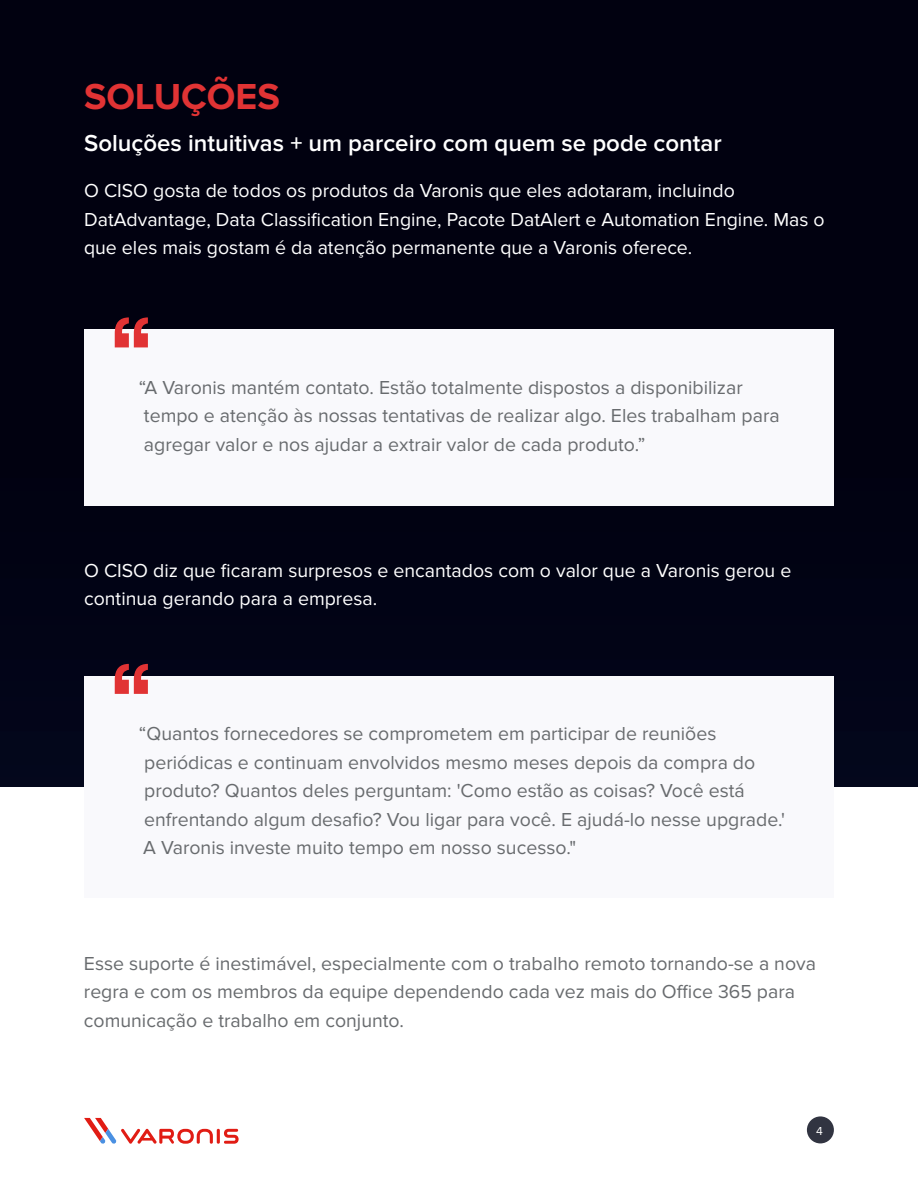
<style>
.page{position:relative;width:918px;height:1188px;background:#fff}
.page>*{position:absolute;margin:0;border:0;box-sizing:border-box;transform-origin:0 0}
.t1{font:700 37.5px "Proxima Nova";color:#e13334}
.t2{font:600 24px "Proxima Nova";color:#fff}
.t3{font:19.5px/28.5px "Proxima Nova";color:#686b6e}
.t4{font:19.5px/28.5px "Proxima Nova";color:#fff}
.t5{font:12px "Proxima Nova";color:#fff}
</style>
<div class="page">
<div style="left:807px;top:1116px;width:27px;height:27px;background:#313441;border-radius:50%"></div>
<hr style="left:217px;top:1129px;width:3px;height:15px;background:#e11c14;border-radius:2px">
<svg style="left:224px;top:1129px;width:15px;height:15px"></svg>
<svg style="left:84px;top:1118px;width:129px;height:26px"></svg>
<div style="left:0;top:0;width:918px;height:786px;background:#010110"></div>
<div style="left:84px;top:329px;width:750px;height:177px;background:#f9f9fc"></div>
<div style="left:84px;top:676px;width:750px;height:222px;background:#f9f9fc"></div>
<svg style="left:115px;top:317px;width:33px;height:30px"></svg>
<svg style="left:115px;top:664px;width:33px;height:30px"></svg>
<h1 class="t1" style="left:84px;top:79px;width:197px">SOLUÇÕES</h1>
<p class="t2" style="left:84px;top:129px;width:639px">Soluções intuitivas + um parceiro com quem se pode contar</p>
<p class="t4" style="left:84px;top:177px;width:742px">O CISO gosta de todos os produtos da Varonis que eles adotaram, incluindo<br>DatAdvantage, Data Classification Engine, Pacote DatAlert e Automation Engine. Mas o que eles mais gostam é da atenção permanente que a Varonis oferece.</p>
<p class="t3" style="left:139px;top:373px;width:642px">“A Varonis mantém contato. Estão totalmente dispostos a disponibilizar tempo e atenção às nossas tentativas de realizar algo. Eles trabalham para agregar valor e nos ajudar a extrair valor de cada produto.”</p>
<p class="t4" style="left:84px;top:556px;width:709px">O CISO diz que ficaram surpresos e encantados com o valor que a Varonis gerou e continua gerando para a empresa.</p>
<p class="t3" style="left:139px;top:720px;width:648px">“Quantos fornecedores se comprometem em participar de reuniões periódicas e continuam envolvidos mesmo meses depois da compra do produto? Quantos deles perguntam: 'Como estão as coisas? Você está enfrentando algum desafio? Vou ligar para você. E ajudá-lo nesse upgrade.' A Varonis investe muito tempo em nosso sucesso."</p>
<p class="t3" style="left:84px;top:949px;width:734px">Esse suporte é inestimável, especialmente com o trabalho remoto tornando-se a nova regra e com os membros da equipe dependendo cada vez mais do Office 365 para comunicação e trabalho em conjunto.</p>
<p class="t5" style="left:816px;top:1124px;width:8px">4</p>
</div>
